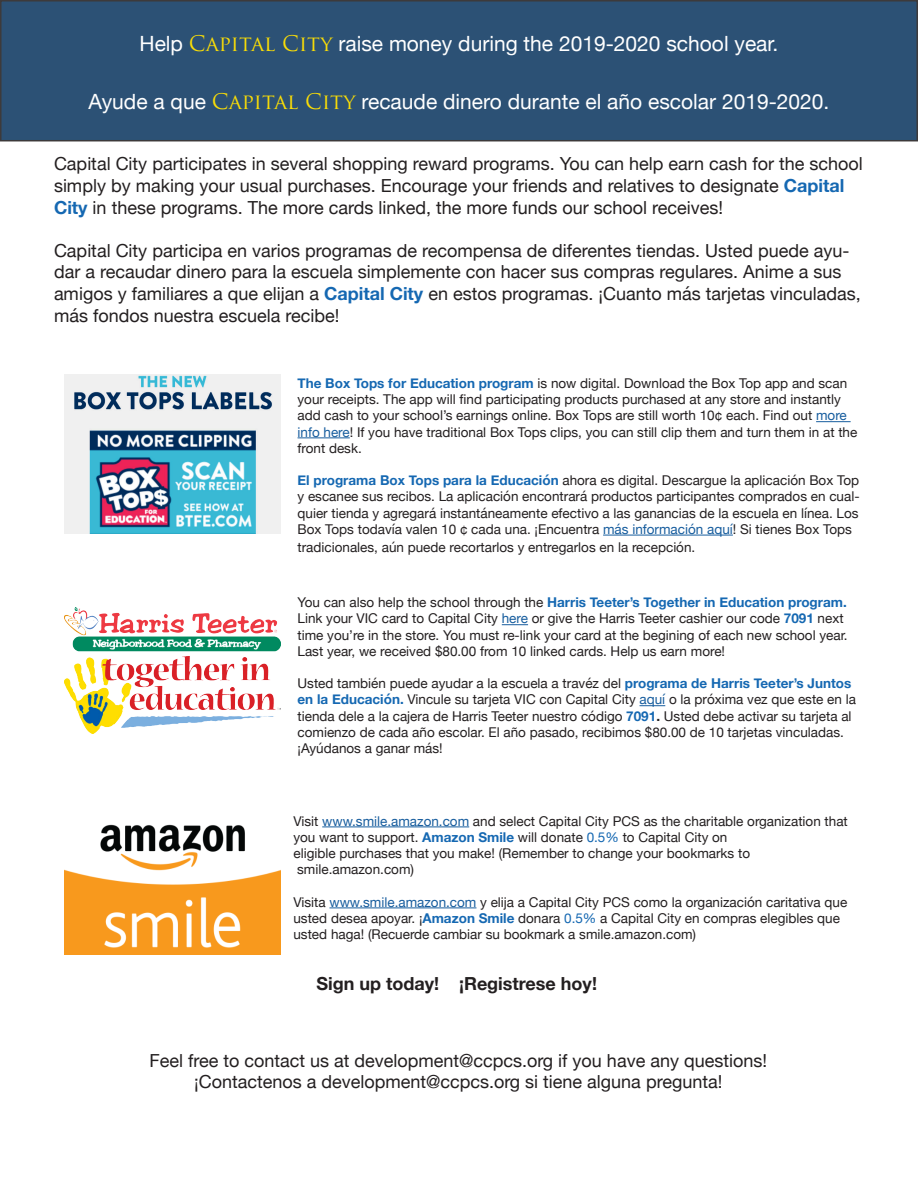
<style>
.page{position:relative;width:918px;height:1188px;background:#fff}
.page>*{position:absolute;margin:0;border:0;box-sizing:border-box;transform-origin:0 0}
.t1{font:21px "Helvetica Neue";color:#fff}
.t2{font:18px/21.6px "Helvetica Neue";color:#231f20}
.t3{font:700 18px "Helvetica Neue";color:#231f20}
.t4{font:13.5px/16.2px "Helvetica Neue";color:#231f20}
.s1{font-family:"Trajan Pro";color:#fadd06}
.s2{font-weight:700;color:#1568b2}
.s3{color:#175d9e}
.s4{font-weight:700}
.s5{color:#1568b2}
</style>
<div class="page">
<div style="left:1px;top:1px;width:916px;height:140px;background:#2c5175"></div>
<div style="left:0;top:0;width:918px;height:141px;border:2px solid #231f20"></div>
<img style="left:65px;top:608px;width:216px;height:126px">
<svg style="left:502px;top:624px;width:26px;height:1px"></svg>
<svg style="left:640px;top:705px;width:25px;height:1px"></svg>
<hr style="left:816px;top:421px;width:35px;height:1px;background:#175d9e">
<hr style="left:298px;top:438px;width:52px;height:1px;background:#175d9e">
<hr style="left:603px;top:535px;width:130px;height:1px;background:#175d9e">
<hr style="left:322px;top:827px;width:147px;height:1px;background:#175d9e">
<hr style="left:329px;top:908px;width:147px;height:1px;background:#175d9e">
<img style="left:65px;top:824px;width:216px;height:130px">
<img style="left:65px;top:375px;width:216px;height:159px">
<p class="t1" style="left:140px;top:29px;width:640px">Help <span class="s1">CAPITAL CITY</span> raise money during the 2019-2020 school year.</p>
<p class="t1" style="left:89px;top:86px;width:742px">Ayude a que <span class="s1">CAPITAL CITY</span> recaude dinero durante el año escolar 2019-2020.</p>
<p class="t2" style="left:54px;top:154px;width:810px">Capital City participates in several shopping reward programs. You can help earn cash for the school simply by making your usual purchases. Encourage your friends and relatives to designate <span class="s2">Capital<br>City</span> in these programs. The more cards linked, the more funds our school receives!</p>
<p class="t2" style="left:54px;top:241px;width:808px">Capital City participa en varios programas de recompensa de diferentes tiendas. Usted puede ayu&shy;dar a recaudar dinero para la escuela simplemente con hacer sus compras regulares. Anime a sus amigos y familiares a que elijan a <span class="s2">Capital City</span> en estos programas. ¡Cuanto más tarjetas vinculadas, más fondos nuestra escuela recibe!</p>
<p class="t4" style="left:298px;top:376px;width:561px"><span class="s2">The Box Tops for Education program</span> is now digital. Download the Box Top app and scan your receipts. The app will find participating products purchased at any store and instantly add cash to your school’s earnings online. Box Tops are still worth 10¢ each. Find out <span class="s3">more info here</span>! If you have traditional Box Tops clips, you can still clip them and turn them in at the front desk.</p>
<p class="t4" style="left:298px;top:473px;width:564px;text-align:justify"><span class="s2">El programa Box Tops para la Educación</span> ahora es digital. Descargue la aplicación Box Top y escanee sus recibos. La aplicación encontrará productos participantes comprados en cual&shy;quier tienda y agregará instantáneamente efectivo a las ganancias de la escuela en línea. Los Box Tops todavía valen 10 ¢ cada una. ¡Encuentra <span class="s3">más información aquí</span>! Si tienes Box Tops</p>
<p class="t4" style="left:298px;top:540px;width:399px">tradicionales, aún puede recortarlos y entregarlos en la recepción.</p>
<p class="t4" style="left:298px;top:595px;width:552px">You can also help the school through the <span class="s2">Harris Teeter’s Together in Education program.<br></span>Link your VIC card to Capital City <span class="s3">here</span> or give the Harris Teeter cashier our code <span class="s2">7091</span> next time you’re in the store. You must re-link your card at the begining of each new school year.<br>Last year, we received $80.00 from 10 linked cards. Help us earn more!</p>
<p class="t4" style="left:298px;top:676px;width:560px">Usted también puede ayudar a la escuela a travéz del <span class="s2">programa de Harris Teeter’s Juntos en la Educación.</span> Vincule su tarjeta VIC con Capital City <span class="s3">aquí</span> o la próxima vez que este en la tienda dele a la cajera de Harris Teeter nuestro código <span class="s2">7091</span><span class="s4">.</span> Usted debe activar su tarjeta al comienzo de cada año escolar. El año pasado, recibimos $80.00 de 10 tarjetas vinculadas. ¡Ayúdanos a ganar más!</p>
<p class="t4" style="left:293px;top:813px;width:556px">Visit <span class="s3">www.smile.amazon.com</span> and select Capital City PCS as the charitable organization that you want to support. <span class="s2">Amazon Smile</span> will donate <span class="s5">0.5%</span> to Capital City on</p>
<p class="t4" style="left:293px;top:846px;width:458px">eligible purchases that you make! (Remember to change your bookmarks to</p>
<p class="t4" style="left:297px;top:862px;width:118px">smile.amazon.com)</p>
<p class="t4" style="left:293px;top:894px;width:555px">Visita <span class="s3">www.smile.amazon.com</span> y elija a Capital City PCS como la organización caritativa que usted desea apoyar. ¡<span class="s2">Amazon Smile</span> donara <span class="s5">0.5%</span> a Capital City en compras elegibles que usted haga! (Recuerde cambiar su bookmark a smile.amazon.com)</p>
<p class="t3" style="left:316px;top:969px;width:124px">Sign up today!</p>
<p class="t3" style="left:459px;top:969px;width:140px">¡Registrese hoy!</p>
<p class="t2" style="left:149px;top:1051px;width:619px">Feel free to contact us at development@ccpcs.org if you have any questions!</p>
<p class="t2" style="left:194px;top:1072px;width:530px">¡Contactenos a development@ccpcs.org si tiene alguna pregunta!</p>
</div>
